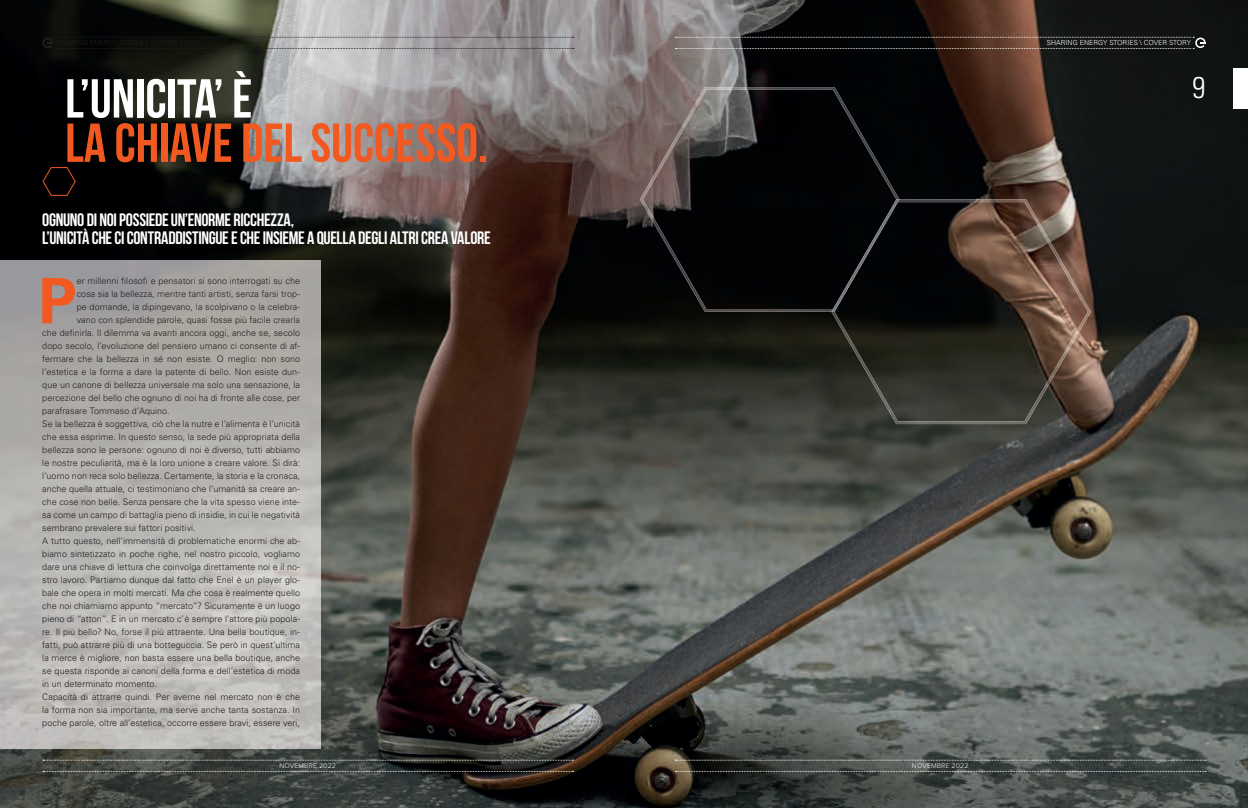
<style>
.page{position:relative;width:1248px;height:808px;background:#fff}
.page>*{position:absolute;margin:0;border:0;box-sizing:border-box;transform-origin:0 0}
.t1{font:700 62.9px "Univers LT Std";color:#f15921}
.t2{font:54.7px "Bebas Neue";color:#f15921}
.t3{font:54.7px "Bebas Neue";color:#fff}
.t4{font:300 condensed 30px "Univers LT Std";color:#fff}
.t5{font:18px/18px "Bebas Neue";letter-spacing:-.02em;color:#fff}
.t6{font:300 9px "Univers LT Std";letter-spacing:.005em;color:#231f20}
.t7{font:300 7px "Univers LT Std";letter-spacing:.005em;color:#fff}
.t8{font:300 7px "Proxima Nova";letter-spacing:.02em;color:#fff}
</style>
<div class="page">
<img style="left:0;top:0;width:1247px;height:808px">
<img style="left:0;top:261px;width:320px;height:487px">
<div style="left:1233px;top:68px;width:14px;height:41px;background:#fff"></div>
<svg style="left:43px;top:37px;width:531px;height:12px;background:#646362"></svg>
<svg style="left:42px;top:166px;width:34px;height:30px"></svg>
<img style="left:899px;top:199px;width:145px;height:33px">
<img style="left:1041px;top:231px;width:21px;height:33px">
<img style="left:831px;top:312px;width:32px;height:56px">
<img style="left:1058px;top:263px;width:32px;height:105px">
<img style="left:863px;top:362px;width:33px;height:62px">
<img style="left:1025px;top:362px;width:33px;height:62px">
<img style="left:895px;top:418px;width:131px;height:6px">
<img style="left:686px;top:87px;width:167px;height:32px">
<img style="left:667px;top:119px;width:22px;height:32px">
<img style="left:849px;top:119px;width:22px;height:32px">
<img style="left:640px;top:151px;width:32px;height:105px">
<img style="left:867px;top:151px;width:32px;height:48px">
<img style="left:672px;top:249px;width:32px;height:63px">
<img style="left:704px;top:306px;width:127px;height:6px">
<div style="left:831px;top:199px;width:68px;height:113px;background:#020406"></div>
<svg style="left:43px;top:760px;width:530px;height:1px"></svg>
<svg style="left:43px;top:771px;width:530px;height:1px"></svg>
<svg style="left:675px;top:760px;width:530px;height:1px"></svg>
<svg style="left:675px;top:771px;width:530px;height:1px"></svg>
<svg style="left:675px;top:37px;width:530px;height:12px;background:#383230"></svg>
<h2 class="t3" style="left:65px;top:69px;width:188px">L’UNICITA’ È</h2>
<h2 class="t2" style="left:65px;top:113px;width:424px">LA CHIAVE DEL SUCCESSO.</h2>
<h3 class="t5" style="left:42px;top:211px;width:450px">OGNUNO DI NOI POSSIEDE UN’ENORME RICCHEZZA,<br>L’UNICITÀ CHECI CONTRADDISTINGUE E CHE INSIEME A QUELLA DEGLI ALTRI CREA VALORE</h3>
<h1 class="t1" style="left:38px;top:264px;width:40px">P</h1>
<p class="t6" style="left:77px;top:276px;width:225px">er millenni filosofi e pensatori si sono interrogati su che</p>
<p class="t6" style="left:77px;top:289px;width:225px">cosa sia la bellezza, mentre tanti artisti, senza farsi trop-</p>
<p class="t6" style="left:77px;top:302px;width:225px">pe domande, la dipingevano, la scolpivano o la celebra-</p>
<p class="t6" style="left:77px;top:315px;width:225px">vano con splendide parole, quasi fosse più facile crearla</p>
<p class="t6" style="left:42px;top:328px;width:259px">che definirla. Il dilemma va avanti ancora oggi, anche se, secolo</p>
<p class="t6" style="left:42px;top:341px;width:259px">dopo secolo, l’evoluzione del pensiero umano ci consente di af-</p>
<p class="t6" style="left:42px;top:354px;width:259px">fermare che la bellezza in sé non esiste. O meglio: non sono</p>
<p class="t6" style="left:42px;top:367px;width:259px">l’estetica e la forma a dare la patente di bello. Non esiste dun-</p>
<p class="t6" style="left:42px;top:380px;width:259px">que un canone di bellezza universale ma solo una sensazione, la</p>
<p class="t6" style="left:42px;top:393px;width:259px">percezione del bello che ognuno di noi ha di fronte alle cose, per</p>
<p class="t6" style="left:42px;top:406px;width:129px">parafrasare Tommaso d’Aquino.</p>
<p class="t6" style="left:42px;top:419px;width:259px">Se la bellezza è soggettiva, ciò che la nutre e l’alimenta è l’unicità</p>
<p class="t6" style="left:42px;top:432px;width:259px">che essa esprime. In questo senso, la sede più appropriata della</p>
<p class="t6" style="left:42px;top:445px;width:259px">bellezza sono le persone: ognuno di noi è diverso, tutti abbiamo</p>
<p class="t6" style="left:42px;top:458px;width:259px">le nostre peculiarità, ma è la loro unione a creare valore. Si dirà:</p>
<p class="t6" style="left:42px;top:471px;width:259px">l’uomo non reca solo bellezza. Certamente, la storia e la cronaca,</p>
<p class="t6" style="left:42px;top:484px;width:259px">anche quella attuale, ci testimoniano che l’umanità sa creare an-</p>
<p class="t6" style="left:42px;top:497px;width:259px">che cose non belle. Senza pensare che la vita spesso viene inte-</p>
<p class="t6" style="left:42px;top:510px;width:259px">sa come un campo di battaglia pieno di insidie, in cui le negatività</p>
<p class="t6" style="left:42px;top:523px;width:155px">sembrano prevalere sui fattori positivi.</p>
<p class="t6" style="left:42px;top:536px;width:259px">A tutto questo, nell’immensità di problematiche enormi che ab-</p>
<p class="t6" style="left:42px;top:549px;width:259px">biamo sintetizzato in poche righe, nel nostro piccolo, vogliamo</p>
<p class="t6" style="left:42px;top:562px;width:259px">dare una chiave di lettura che coinvolga direttamente noi e il no-</p>
<p class="t6" style="left:42px;top:575px;width:259px">stro lavoro. Partiamo dunque dal fatto che Enel è un player glo-</p>
<p class="t6" style="left:42px;top:588px;width:259px">bale che opera in molti mercati. Ma che cosa è realmente quello</p>
<p class="t6" style="left:42px;top:601px;width:259px">che noi chiamiamo appunto “mercato”? Sicuramente è un luogo</p>
<p class="t6" style="left:42px;top:614px;width:259px">pieno di “attori”. E in un mercato c’è sempre l’attore più popola-</p>
<p class="t6" style="left:42px;top:627px;width:259px">re. Il più bello? No, forse il più attraente. Una bella boutique, in-</p>
<p class="t6" style="left:42px;top:640px;width:259px">fatti, può attrarre più di una botteguccia. Se però in quest’ultima</p>
<p class="t6" style="left:42px;top:653px;width:259px">la merce è migliore, non basta essere una bella boutique, anche</p>
<p class="t6" style="left:42px;top:666px;width:259px">se questa risponde ai canoni della forma e dell’estetica di moda</p>
<p class="t6" style="left:42px;top:679px;width:116px">in un determinato momento.</p>
<p class="t6" style="left:42px;top:692px;width:259px">Capacità di attrarre quindi. Per averne nel mercato non è che</p>
<p class="t6" style="left:42px;top:705px;width:259px">la forma non sia importante, ma serve anche tanta sostanza. In</p>
<p class="t6" style="left:42px;top:718px;width:259px">poche parole, oltre all’estetica, occorre essere bravi, essere veri,</p>
<p class="t8" style="left:279px;top:763px;width:58px">NOVEMBRE 2022</p>
<p class="t8" style="left:911px;top:763px;width:58px">NOVEMBRE 2022</p>
<p class="t7" style="left:1046px;top:39px;width:146px">SHARING ENERGY STORIES \ COVER STORY</p>
<h3 class="t4" style="left:1191px;top:69px;width:15px">9</h3>
</div>
